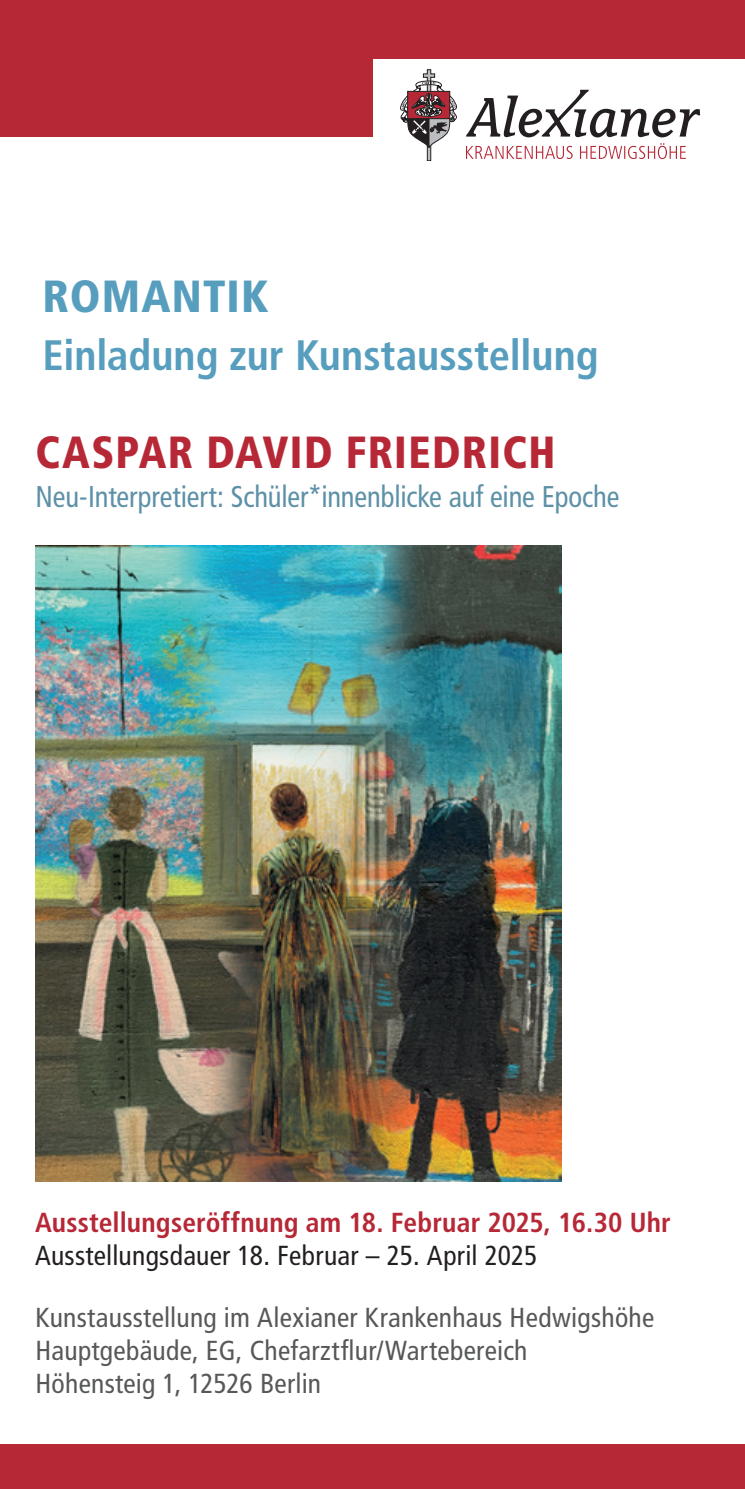
<style>
.page{position:relative;width:745px;height:1489px;background:#fff}
.page>*{position:absolute;margin:0;border:0;box-sizing:border-box;transform-origin:0 0}
.t1{font:900 condensed 45px "Frutiger LT Std";letter-spacing:.03em;color:#b72837;scale:.95 1}
.t2{font:900 condensed 45px "Frutiger LT Std";letter-spacing:.025em;color:#579ebe}
.t3{font:700 condensed 42.5px "Frutiger LT Std";color:#579ebe}
.t4{font:condensed 30px "Frutiger LT Std";letter-spacing:-.005em;color:#5d91a7;scale:.95 1}
.t5{font:condensed 27.5px/33px "Frutiger LT Std";letter-spacing:.01em;color:#57585a}
.t6{font:700 condensed 27.5px "Frutiger LT Std";letter-spacing:.005em;color:#b72837}
.t7{font:condensed 27.5px "Frutiger LT Std";letter-spacing:.01em;color:#231f20}
</style>
<div class="page">
<div style="left:0;top:0;width:744px;height:58px;background:#b72837"></div>
<div style="left:0;top:1444px;width:744px;height:44px;background:#b72837"></div>
<div style="left:0;top:0;width:372px;height:136px;background:#b72837"></div>
<svg style="left:466px;top:90px;width:233px;height:47px"></svg>
<svg style="left:466px;top:143px;width:219px;height:16px"></svg>
<svg style="left:400px;top:70px;width:56px;height:91px"></svg>
<img style="left:35px;top:546px;width:526px;height:635px">
<h1 class="t2" style="left:43px;top:269px;width:227px">ROMANTIK</h1>
<h2 class="t3" style="left:43px;top:330px;width:557px">Einladung zur Kunstausstellung</h2>
<h1 class="t1" style="left:35px;top:425px;width:548px">CASPAR DAVID FRIEDRICH</h1>
<p class="t4" style="left:35px;top:479px;width:616px">Neu-Interpretiert: Schüler*innenblicke auf eine Epoche</p>
<p class="t6" style="left:35px;top:1205px;width:637px">Ausstellungseröffnung am 18. Februar 2025, 16.30 Uhr</p>
<p class="t7" style="left:35px;top:1238px;width:503px">Ausstellungsdauer 18. Februar – 25. April 2025</p>
<p class="t5" style="left:35px;top:1300px;width:620px">Kunstausstellung im Alexianer Krankenhaus Hedwigshöhe<br>Hauptgebäude, EG, Chefarztflur/Wartebereich<br>Höhensteig 1, 12526 Berlin</p>
</div>
